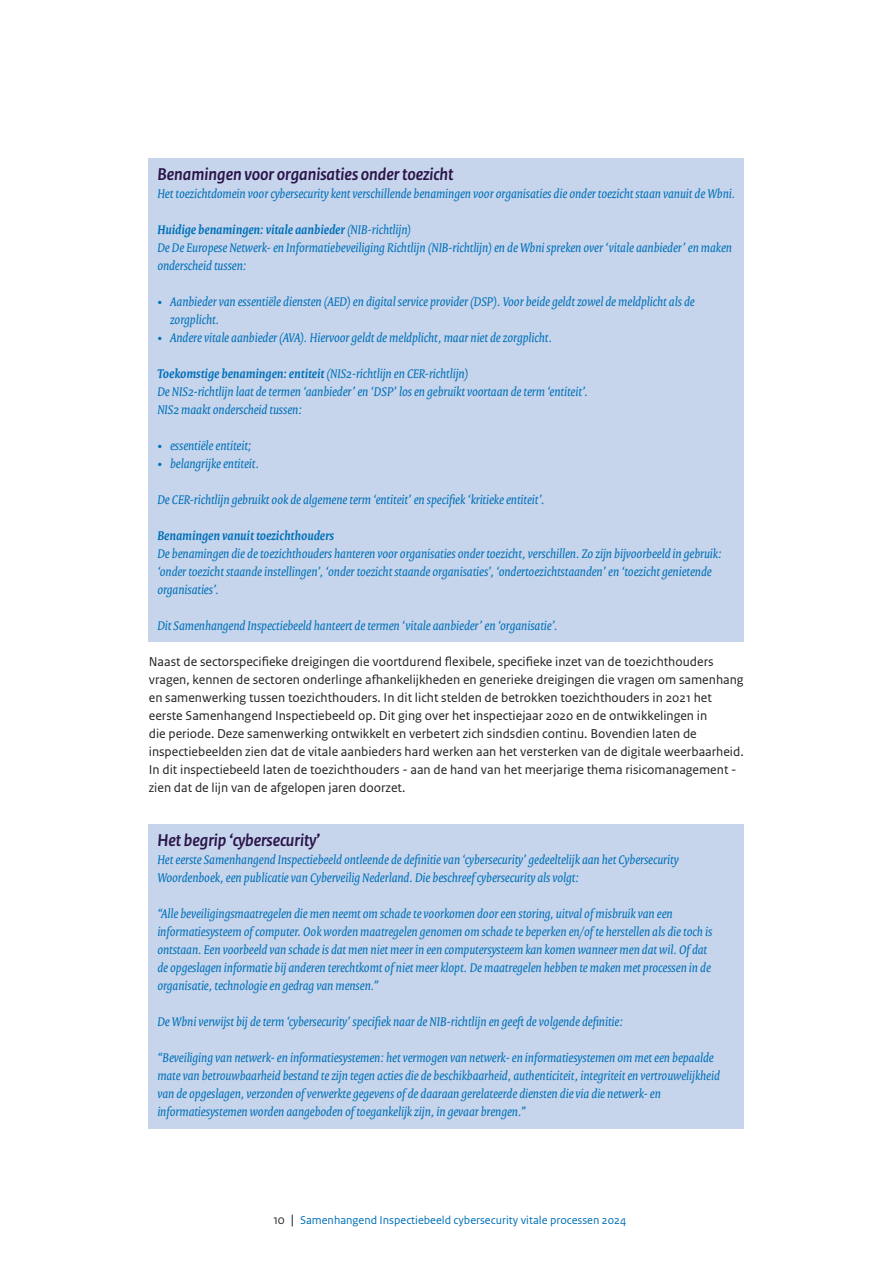
<style>
.page{position:relative;width:893px;height:1263px;background:#fff}
.page>*{position:absolute;margin:0;border:0;box-sizing:border-box;transform-origin:0 0}
.P_Kaderteksten_kop{font:italic 700 18px "Rijksoverheid Sans Heading";color:#2c154a}
.P_Kaderteksten{font:italic 13.5px/18px "Rijksoverheid Serif";color:#0070b9}
.t1{font:13.5px/18px "Rijksoverheid Sans Text";color:#231f20}
.P_Kaderteksten_inspringen{font:italic 13.5px/18px "Rijksoverheid Serif";color:#0070b9}
.t2{font:12px "Rijksoverheid Sans Text";color:#0070b9}
.s1{font-weight:700}
.s2{font-family:"Rijksoverheid Sans Heading";font-size:13.5px;color:#231f20}
.s3{font-family:"Rijksoverheid Sans Heading";font-size:14.25px;color:#000}
</style>
<div class="page">
<div style="left:149px;top:158px;width:595px;height:35px;background:#c6d5ec"></div>
<div style="left:149px;top:167px;width:595px;height:43px;background:#c6d5ec"></div>
<div style="left:149px;top:203px;width:595px;height:79px;background:#c6d5ec"></div>
<div style="left:149px;top:275px;width:595px;height:61px;background:#c6d5ec"></div>
<div style="left:149px;top:311px;width:595px;height:43px;background:#c6d5ec"></div>
<div style="left:149px;top:347px;width:595px;height:79px;background:#c6d5ec"></div>
<div style="left:149px;top:419px;width:595px;height:43px;background:#c6d5ec"></div>
<div style="left:149px;top:437px;width:595px;height:43px;background:#c6d5ec"></div>
<div style="left:149px;top:473px;width:595px;height:43px;background:#c6d5ec"></div>
<div style="left:149px;top:509px;width:595px;height:97px;background:#c6d5ec"></div>
<div style="left:149px;top:599px;width:595px;height:43px;background:#c6d5ec"></div>
<div style="left:149px;top:824px;width:595px;height:35px;background:#c6d5ec"></div>
<div style="left:149px;top:833px;width:595px;height:61px;background:#c6d5ec"></div>
<div style="left:149px;top:887px;width:595px;height:115px;background:#c6d5ec"></div>
<div style="left:149px;top:995px;width:595px;height:43px;background:#c6d5ec"></div>
<div style="left:149px;top:1031px;width:595px;height:97px;background:#c6d5ec"></div>
<p class="P_Kaderteksten_kop" style="left:157px;top:164px;width:298px">Benamingen voor organisaties onder toezicht</p>
<p class="P_Kaderteksten" style="left:157px;top:185px;width:579px">Het toezichtdomein voor cybersecurity kent verschillende benamingen voor organisaties die onder toezicht staan vanuit de Wbni.</p>
<p class="P_Kaderteksten" style="left:157px;top:221px;width:576px"><span class="s1">Huidige benamingen: vitale aanbieder</span> (NIB-richtlijn)<br>De De Europese Netwerk- en Informatiebeveiliging Richtlijn (NIB-richtlijn) en de Wbni spreken over ‘vitale aanbieder’ en maken onderscheid tussen:</p>
<p class="P_Kaderteksten_inspringen" style="left:170px;top:293px;width:526px;text-indent:-13px">• Aanbieder van essentiële diensten (AED) en digital service provider (DSP). Voor beide geldt zowel de meldplicht als de zorgplicht.</p>
<p class="P_Kaderteksten_inspringen" style="left:157px;top:329px;width:396px">• Andere vitale aanbieder (AVA). Hiervoor geldt de meldplicht, maar niet de zorgplicht.</p>
<p class="P_Kaderteksten" style="left:157px;top:365px;width:432px"><span class="s1">Toekomstige benamingen: entiteit</span> (NIS2-richtlijn en CER-richtlijn)<br>De NIS2-richtlijn laat de termen ‘aanbieder’ en ‘DSP’ los en gebruikt voortaan de term ‘entiteit’.<br>NIS2 maakt onderscheid tussen:</p>
<p class="P_Kaderteksten_inspringen" style="left:157px;top:437px;width:96px">• essentiële entiteit;</p>
<p class="P_Kaderteksten_inspringen" style="left:157px;top:455px;width:104px">• belangrijke entiteit.</p>
<p class="P_Kaderteksten" style="left:157px;top:491px;width:389px">De CER-richtlijn gebruikt ook de algemene term ‘entiteit’ en specifiek ‘kritieke entiteit’.</p>
<p class="P_Kaderteksten" style="left:157px;top:527px;width:566px"><span class="s1">Benamingen vanuit toezichthouders<br></span>De benamingen die de toezichthouders hanteren voor organisaties onder toezicht, verschillen. Zo zijn bijvoorbeeld in gebruik: ‘onder toezicht staande instellingen’, ‘onder toezicht staande organisaties’, ‘ondertoezichtstaanden’ en ‘toezicht genietende organisaties’.</p>
<p class="P_Kaderteksten" style="left:157px;top:617px;width:402px">Dit Samenhangend Inspectiebeeld hanteert de termen ‘vitale aanbieder’ en ‘organisatie’.</p>
<p class="t1" style="left:149px;top:653px;width:596px">Naast de sectorspecifieke dreigingen die voortdurend flexibele, specifieke inzet van de toezichthouders vragen, kennen de sectoren onderlinge afhankelijkheden en generieke dreigingen die vragen om samenhang en samenwerking tussen toezichthouders. In dit licht stelden de betrokken toezichthouders in 2021 het eerste Samenhangend Inspectiebeeld op. Dit ging over het inspectiejaar 2020 en de ontwikkelingen in<br>die periode. Deze samenwerking ontwikkelt en verbetert zich sindsdien continu. Bovendien laten de inspectiebeelden zien dat de vitale aanbieders hard werken aan het versterken van de digitale weerbaarheid.<br>In dit inspectiebeeld laten de toezichthouders - aan de hand van het meerjarige thema risicomanagement - zien dat de lijn van de afgelopen jaren doorzet.</p>
<p class="P_Kaderteksten_kop" style="left:157px;top:830px;width:164px">Het begrip ‘cybersecurity’</p>
<p class="P_Kaderteksten" style="left:157px;top:851px;width:523px">Het eerste Samenhangend Inspectiebeeld ontleende de definitie van ‘cybersecurity’ gedeeltelijk aan het Cybersecurity<br>Woordenboek, een publicatie van Cyberveilig Nederland. Die beschreef cybersecurity als volgt:</p>
<p class="P_Kaderteksten" style="left:157px;top:905px;width:556px">“Alle beveiligingsmaatregelen die men neemt om schade te voorkomen door een storing, uitval of misbruik van een informatiesysteem of computer. Ook worden maatregelen genomen om schade te beperken en/of te herstellen als die toch is ontstaan. Een voorbeeld van schade is dat men niet meer in een computersysteem kan komen wanneer men dat wil. Of dat de opgeslagen informatie bij anderen terechtkomt of niet meer klopt. De maatregelen hebben te maken met processen in de organisatie, technologie en gedrag van mensen.”</p>
<p class="P_Kaderteksten" style="left:157px;top:1013px;width:467px">De Wbni verwijst bij de term ‘cybersecurity’ specifiek naar de NIB-richtlijn en geeft de volgende definitie:</p>
<p class="P_Kaderteksten" style="left:157px;top:1049px;width:564px">“Beveiliging van netwerk- en informatiesystemen: het vermogen van netwerk- en informatiesystemen om met een bepaalde mate van betrouwbaarheid bestand te zijn tegen acties die de beschikbaarheid, authenticiteit, integriteit en vertrouwelijkheid van de opgeslagen, verzonden of verwerkte gegevens of de daaraan gerelateerde diensten die via die netwerk- en informatiesystemen worden aangeboden of toegankelijk zijn, in gevaar brengen.”</p>
<p class="t2" style="left:273px;top:1213px;width:354px"><span class="s2">10</span> <span class="s3">|</span> Samenhangend Inspectiebeeld cybersecurity vitale processen 2024</p>
</div>
